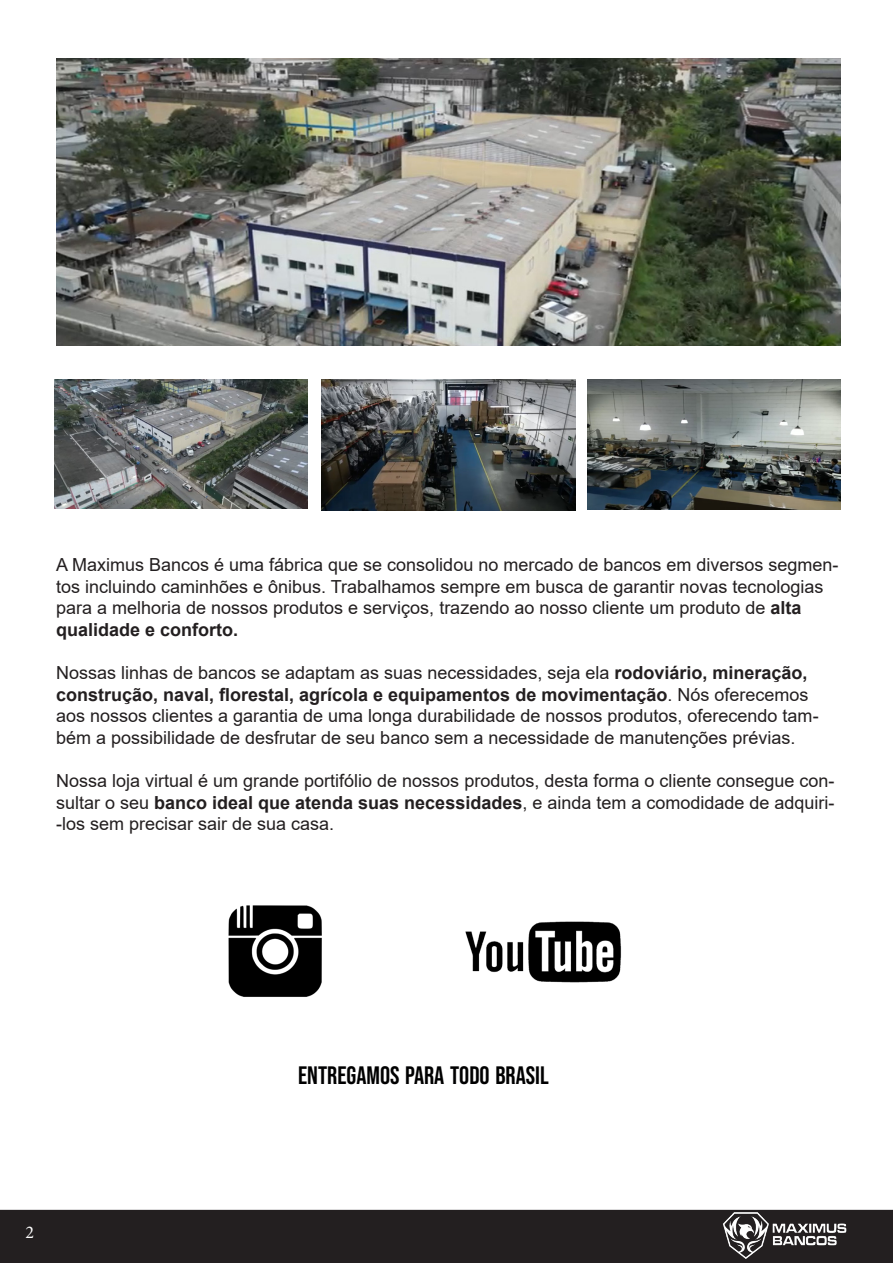
<style>
.page{position:relative;width:893px;height:1263px;background:#fff}
.page>*{position:absolute;margin:0;border:0;box-sizing:border-box;transform-origin:0 0}
.t1{font:25.2px "Bebas Neue";color:#000001}
.t2{font:18px/21.6px "Arial";color:#231f20}
.t3{font:18px "Minion Pro";color:#fff}
.s1{font-weight:700}
</style>
<div class="page">
<div style="left:0;top:1210px;width:893px;height:53px;background:#231f20"></div>
<img style="left:699px;top:1209px;width:162px;height:54px">
<img style="left:56px;top:58px;width:785px;height:287px">
<img style="left:54px;top:380px;width:253px;height:128px">
<img style="left:322px;top:380px;width:253px;height:130px">
<img style="left:587px;top:380px;width:254px;height:129px">
<img style="left:228px;top:905px;width:94px;height:92px">
<img style="left:465px;top:921px;width:156px;height:62px">
<p class="t2" style="left:56px;top:554px;width:784px">A Maximus Bancos é uma fábrica que se consolidou no mercado de bancos em diversos segmen&shy;tos incluindo caminhões e ônibus. Trabalhamos sempre em busca de garantir novas tecnologias para a melhoria de nossos produtos e serviços, trazendo ao nosso cliente um produto de <span class="s1">alta qualidade e conforto.</span></p>
<p class="t2" style="left:56px;top:662px;width:764px">Nossas linhas de bancos se adaptam as suas necessidades, seja ela <span class="s1">rodoviário, mineração, construção, naval, florestal, agrícola e equipamentos de movimentação</span>. Nós oferecemos aos nossos clientes a garantia de uma longa durabilidade de nossos produtos, oferecendo tam&shy;bém a possibilidade de desfrutar de seu banco sem a necessidade de manutenções prévias.</p>
<p class="t2" style="left:56px;top:770px;width:780px;text-align:justify">Nossa loja virtual é um grande portifólio de nossos produtos, desta forma o cliente consegue con&shy;sultar o seu <span class="s1">banco ideal que atenda suas necessidades</span>, e ainda tem a comodidade de adquiri--los sem precisar sair de sua casa.</p>
<p class="t3" style="left:26px;top:1220px;width:10px">2</p>
<p class="t1" style="left:298px;top:1061px;width:252px">ENTREGAMOS PARA TODO BRASIL</p>
</div>
